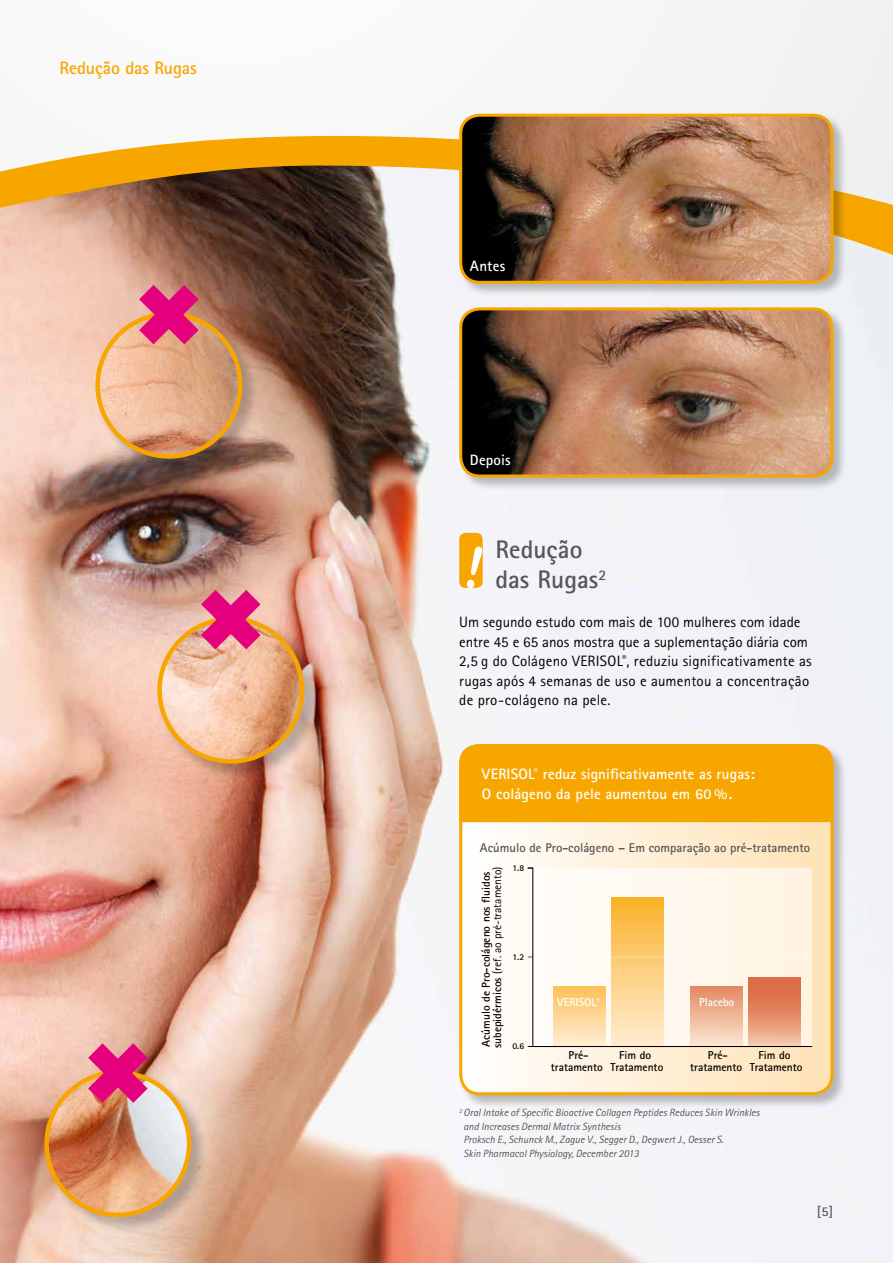
<style>
.page{position:relative;width:893px;height:1263px;background:#fff}
.page>*{position:absolute;margin:0;border:0;box-sizing:border-box;transform-origin:0 0}
.t1{font:700 25.5px/30.6px "Rotis Sans Serif";color:#565656}
.t2{font:700 18px "Rotis Sans Serif";letter-spacing:-.01em;color:#f7a600}
.t3{font:15px/19.5px "Rotis Sans Serif";letter-spacing:.01em;color:#000}
.t4{font:700 15px/19.5px "Rotis Sans Serif";letter-spacing:.01em;color:#fff}
.t5{font:700 13.5px "Rotis Sans Serif";color:#565656}
.t6{font:700 12.75px "Rotis Sans Serif";color:#565656}
.t7{font:700 11.55px/11.4px "Rotis Sans Serif";color:#000;text-align:center}
.t8{font:700 11.55px "Rotis Sans Serif";color:#fff}
.t9{font:italic 10.5px/13.5px "Rotis Sans Serif";color:#565656}
.t10{font:700 8.85px "Rotis Sans Serif";color:#000}
.s1{font-weight:400}
</style>
<div class="page">
<img style="left:0;top:261px;width:893px;height:1002px">
<div style="left:633px;top:0;width:260px;height:114px;background:#f3f3f3"></div>
<svg style="left:0;top:114px;width:893px;height:147px"></svg>
<div style="left:459px;top:533px;width:24px;height:55px;background:#f7a600;border-radius:6px"></div>
<svg style="left:466px;top:546px;width:17px;height:43px"></svg>
<div style="left:458px;top:743px;width:389px;height:365px;background:#000;opacity:.25"></div>
<svg style="left:461px;top:822px;width:371px;height:272px"></svg>
<svg style="left:528px;top:868px;width:284px;height:179px"></svg>
<div style="left:459px;top:744px;width:374px;height:351px;border:3px solid #f7a600;border-radius:19px"></div>
<div style="left:459px;top:744px;width:374px;height:78px;background:#f7a600"></div>
<div style="left:458px;top:306px;width:389px;height:185px;background:#000;opacity:.25"></div>
<img style="left:461px;top:309px;width:371px;height:167px">
<div style="left:459px;top:307px;width:374px;height:170px;border:3px solid #f7a600;border-radius:19px"></div>
<div style="left:458px;top:113px;width:389px;height:184px;background:#000;opacity:.25"></div>
<img style="left:461px;top:115px;width:371px;height:167px">
<div style="left:459px;top:114px;width:374px;height:170px;border:3px solid #f7a600;border-radius:19px"></div>
<div style="left:156px;top:616px;width:165px;height:165px;background:#000;opacity:.25"></div>
<img style="left:160px;top:619px;width:142px;height:142px;border-radius:71px">
<div style="left:157px;top:617px;width:147px;height:147px;border:4px solid #f7a600;border-radius:50%"></div>
<div style="left:95px;top:311px;width:165px;height:165px;background:#000;opacity:.25"></div>
<img style="left:98px;top:314px;width:142px;height:142px;border-radius:71px">
<div style="left:95px;top:312px;width:147px;height:147px;border:4px solid #f7a600;border-radius:50%"></div>
<div style="left:44px;top:1069px;width:165px;height:165px;background:#000;opacity:.25"></div>
<img style="left:47px;top:1072px;width:142px;height:143px;border-radius:71px">
<div style="left:44px;top:1070px;width:147px;height:147px;border:4px solid #f7a600;border-radius:50%"></div>
<svg style="left:201px;top:590px;width:60px;height:59px;background:#e64786"></svg>
<svg style="left:139px;top:285px;width:60px;height:59px;background:#e03e7b"></svg>
<svg style="left:88px;top:1043px;width:60px;height:60px;background:#e0417d"></svg>
<p class="t2" style="left:60px;top:56px;width:139px">Redução das Rugas</p>
<p class="t4" style="left:470px;top:256px;width:37px">Antes</p>
<p class="t4" style="left:470px;top:450px;width:42px">Depois</p>
<h1 class="t1" style="left:495px;top:533px;width:113px">Redução das Rugas<sup>2</sup></h1>
<p class="t3" style="left:459px;top:612px;width:354px">Um segundo estudo com mais de 100 mulheres com idade entre 45 e 65 anos mostra que a suplementação diária com 2,5 g do Colágeno VERISOL<sup>®</sup>, reduziu significativamente as rugas após 4 semanas de uso e aumentou a concentração de pro-colágeno na pele.</p>
<p class="t4" style="left:482px;top:764px;width:275px">VERISOL<sup>®</sup> reduz significativamente as rugas:<br>O colágeno da pele aumentou em 60 %.</p>
<p class="t6" style="left:480px;top:840px;width:332px">Acúmulo de Pro-colágeno – Em comparação ao pré-tratamento</p>
<p class="t7" style="left:480px;top:1048px;width:183px;text-align:left;rotate:-90deg">Acúmulo de Pro-colágeno nos fluidos subepidérmicos <span class="s1">(ref. ao pré-tratamento)</span></p>
<p class="t10" style="left:512px;top:862px;width:13px">1.8</p>
<p class="t10" style="left:512px;top:951px;width:13px">1.2</p>
<p class="t10" style="left:512px;top:1041px;width:13px">0.6</p>
<p class="t8" style="left:557px;top:995px;width:44px">VERISOL<sup>®</sup></p>
<p class="t8" style="left:699px;top:995px;width:37px">Placebo</p>
<p class="t7" style="left:551px;top:1049px;width:54px">Pré&shy;tratamento</p>
<p class="t7" style="left:610px;top:1049px;width:54px">Fim do<br>Tratamento</p>
<p class="t7" style="left:690px;top:1049px;width:54px">Pré&shy;tratamento</p>
<p class="t7" style="left:750px;top:1049px;width:54px">Fim do<br>Tratamento</p>
<p class="t9" style="left:463px;top:1106px;width:298px;text-indent:-4px"><sup>2</sup> Oral Intake of Specific Bioactive Collagen Peptides Reduces Skin Wrinkles and Increases Dermal Matrix Synthesis<br>Proksch E., Schunck M., Zague V., Segger D., Degwert J., Oesser S.<br>Skin Pharmacol Physiology, December 2013</p>
<p class="t5" style="left:817px;top:1203px;width:18px">[5]</p>
</div>
